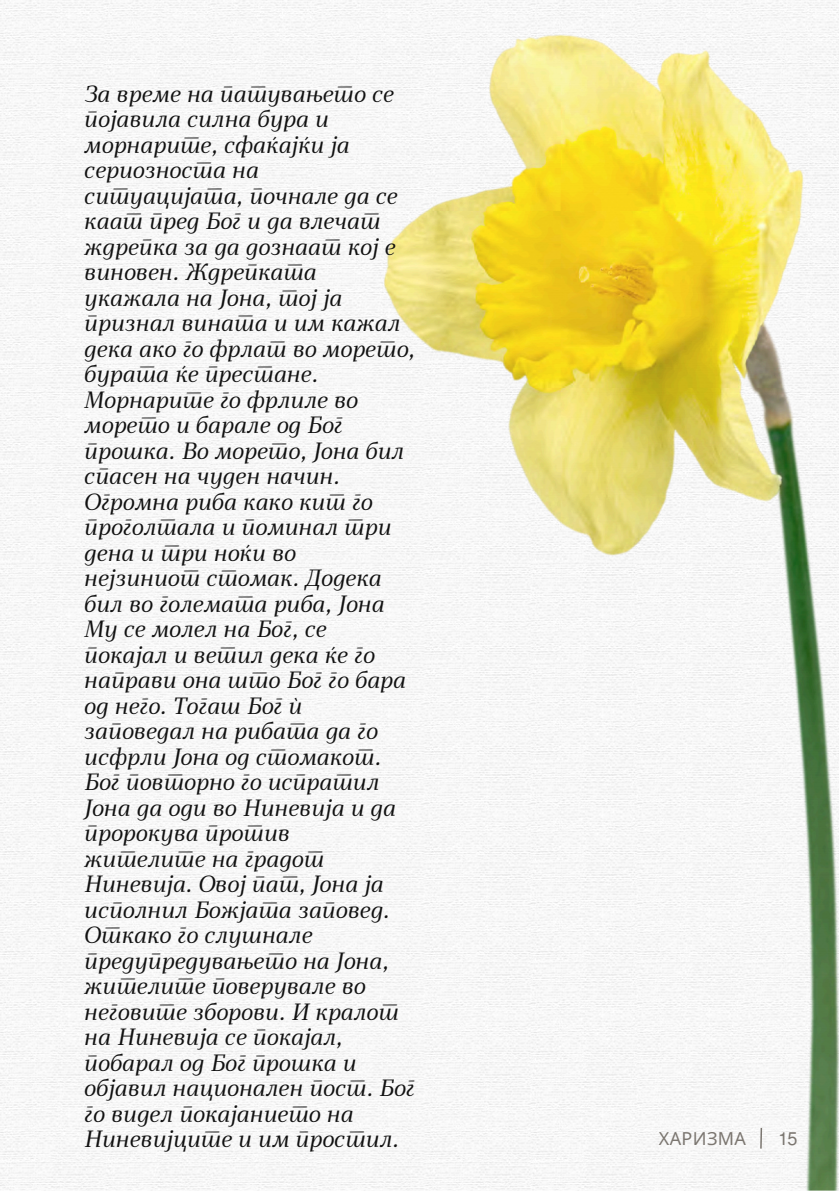
<style>
.page{position:relative;width:839px;height:1191px;background:#fff}
.page>*{position:absolute;margin:0;border:0;box-sizing:border-box;transform-origin:0 0}
.t1{font:22px/25.6px "Skola Serif It";color:#111}
.t2{font:18px "Noto Sans";letter-spacing:.02em;color:#7b7670}
.t3{font:18px "Mukti";color:#7b7670}
</style>
<div class="page">
<img style="left:0;top:0;width:838px;height:1191px">
<img style="left:384px;top:34px;width:454px;height:1157px">
<p class="t1" style="left:84px;top:84px;width:332px">За време на патувањето се појавила силна бура и морнарите, сфаќајќи ја сериозноста на ситуацијата, почнале да се каат пред Бог и да влечат ждрепка за да дознаат кој е виновен. Ждрепката укажала на Јона, тој ја признал вината и им кажал дека ако го фрлат во морето, бурата ќе престане.<br>Морнарите го фрлиле во морето и барале од Бог прошка. Во морето, Јона бил спасен на чуден начин.<br>Огромна риба како кит го проголтала и поминал три дена и три ноќи во нејзиниот стомак. Додека бил во големата риба, Јона<br>Му се молел на Бог, се покајал и ветил дека ќе го направи она што Бог го бара од него. Тогаш Бог ѝ заповедал на рибата да го исфрли Јона од стомакот.<br>Бог повторно го испратил<br>Јона да оди во Ниневија и да пророкува против жителите на градот<br>Ниневија. Овој пат, Јона ја исполнил Божјата заповед.<br>Откако го слушнале предупредувањето на Јона, жителите поверувале во неговите зборови. И кралот на Ниневија се покајал, побарал од Бог прошка и објавил национален пост. Бог го видел покајанието на<br>Ниневијците и им простил.</p>
<p class="t2" style="left:658px;top:1126px;width:89px">ХАРИЗМА</p>
<p class="t3" style="left:778px;top:1126px;width:20px">15</p>
</div>
